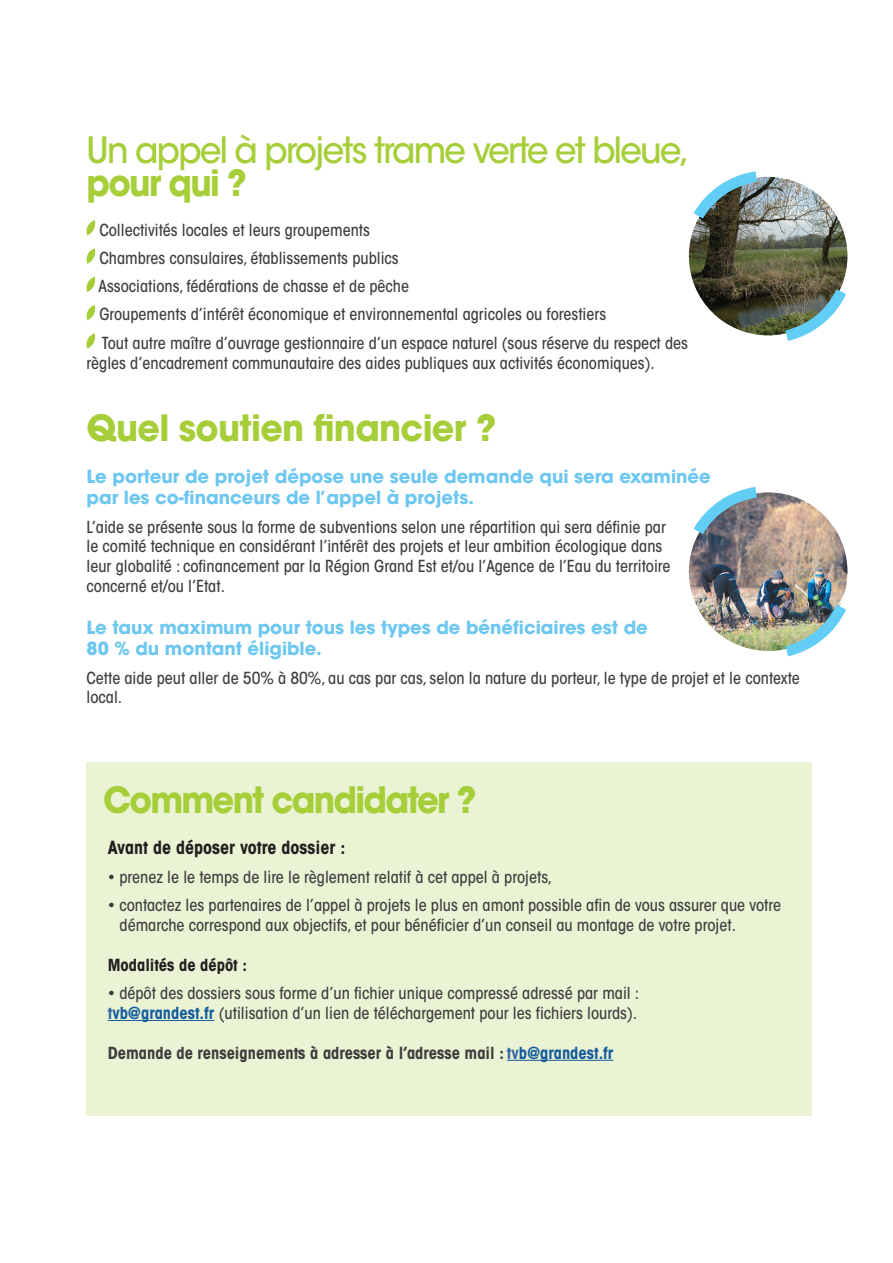
<style>
.page{position:relative;width:893px;height:1263px;background:#fff}
.page>*{position:absolute;margin:0;border:0;box-sizing:border-box;transform-origin:0 0}
.t1{font:500 36px "ITC Avant Garde Std";letter-spacing:-.05em;color:#a6ce39;scale:.94 1}
.t2{font:700 36px "ITC Avant Garde Std";letter-spacing:-.05em;color:#a6ce39;scale:.94 1}
.t3{font:700 36px "ITC Avant Garde Std";letter-spacing:-.02em;color:#a6ce39}
.t4{font:700 18px/21.6px "ITC Avant Garde Std";color:#6dc7f0}
.t5{font:700 condensed 18px "ITC Avant Garde Std";color:#231f20}
.t6{font:500 condensed 16.5px/19.8px "ITC Avant Garde Std";color:#3e3e3f}
.t7{font:700 condensed 16.5px "ITC Avant Garde Std";color:#3e3e3f}
.t8{font:700 condensed 16.5px "ITC Avant Garde Std";color:#231f20}
.s1{font-weight:700;color:#3667a4}
.s2{font-weight:700;color:#175d9e}
.s3{color:#3667a4}
.s4{color:#175d9e}
</style>
<div class="page">
<div style="left:87px;top:762px;width:725px;height:354px;background:#eaf3d4"></div>
<hr style="left:108px;top:1020px;width:106px;height:1px;background:#175d9e">
<hr style="left:507px;top:1060px;width:106px;height:1px;background:#175d9e">
<svg style="left:86px;top:220px;width:9px;height:16px"></svg>
<svg style="left:86px;top:248px;width:9px;height:16px"></svg>
<svg style="left:86px;top:277px;width:9px;height:15px"></svg>
<svg style="left:86px;top:305px;width:9px;height:15px"></svg>
<svg style="left:86px;top:333px;width:9px;height:16px"></svg>
<img style="left:689px;top:492px;width:158px;height:159px;border-radius:79px">
<svg style="left:694px;top:487px;width:63px;height:47px"></svg>
<img style="left:785px;top:605px;width:61px;height:51px">
<img style="left:689px;top:177px;width:158px;height:158px;border-radius:79px">
<svg style="left:694px;top:171px;width:63px;height:48px"></svg>
<svg style="left:785px;top:289px;width:61px;height:52px"></svg>
<h1 class="t1" style="left:87px;top:127px;width:643px">Un appel à projets trame verte et bleue,</h1>
<h1 class="t2" style="left:87px;top:159px;width:172px">pour qui ?</h1>
<p class="t6" style="left:99px;top:215px;width:591px;line-height:28.3px">Collectivités locales et leurs groupements<br>Chambres consulaires, établissements publics<br>Associations, fédérations de chasse et de pêche<br>Groupements d’intérêt économique et environnemental agricoles ou forestiers<br>Tout autre maître d’ouvrage gestionnaire d’un espace naturel (sous réserve du respect des</p>
<p class="t6" style="left:87px;top:353px;width:570px">règles d’encadrement communautaire des aides publiques aux activités économiques).</p>
<h1 class="t3" style="left:87px;top:404px;width:411px">Quel soutien financier ?</h1>
<p class="t4" style="left:87px;top:465px;width:626px">Le porteur de projet dépose une seule demande qui sera examinée par les co-financeurs de l’appel à projets.</p>
<p class="t6" style="left:87px;top:517px;width:585px">L’aide se présente sous la forme de subventions selon une répartition qui sera définie par le comité technique en considérant l’intérêt des projets et leur ambition écologique dans leur globalité : cofinancement par la Région Grand Est et/ou l’Agence de l’Eau du territoire concerné et/ou l’Etat.</p>
<p class="t4" style="left:87px;top:616px;width:563px">Le taux maximum pour tous les types de bénéficiaires est de<br>80 % du montant éligible.</p>
<p class="t6" style="left:87px;top:668px;width:715px">Cette aide peut aller de 50% à 80%, au cas par cas, selon la nature du porteur, le type de projet et le contexte local.</p>
<h1 class="t2" style="left:103px;top:776px;width:399px">Comment candidater ?</h1>
<p class="t5" style="left:108px;top:836px;width:239px">Avant de déposer votre dossier :</p>
<p class="t6" style="left:108px;top:867px;width:446px">• prenez le le temps de lire le règlement relatif à cet appel à projets,</p>
<p class="t6" style="left:120px;top:895px;width:663px;text-indent:-12px">• contactez les partenaires de l’appel à projets le plus en amont possible afin de vous assurer que votre démarche correspond aux objectifs, et pour bénéficier d’un conseil au montage de votre projet.</p>
<p class="t8" style="left:108px;top:954px;width:141px">Modalités de dépôt :</p>
<p class="t6" style="left:108px;top:983px;width:533px">• dépôt des dossiers sous forme d’un fichier unique compressé adressé par mail : <span class="s1">t</span><span class="s2">vb@grandest.fr</span> (utilisation d’un lien de téléchargement pour les fichiers lourds).</p>
<p class="t7" style="left:108px;top:1042px;width:507px">Demande de renseignements à adresser à l’adresse mail : <span class="s3">tv</span><span class="s4">b@grandest.fr</span></p>
</div>
